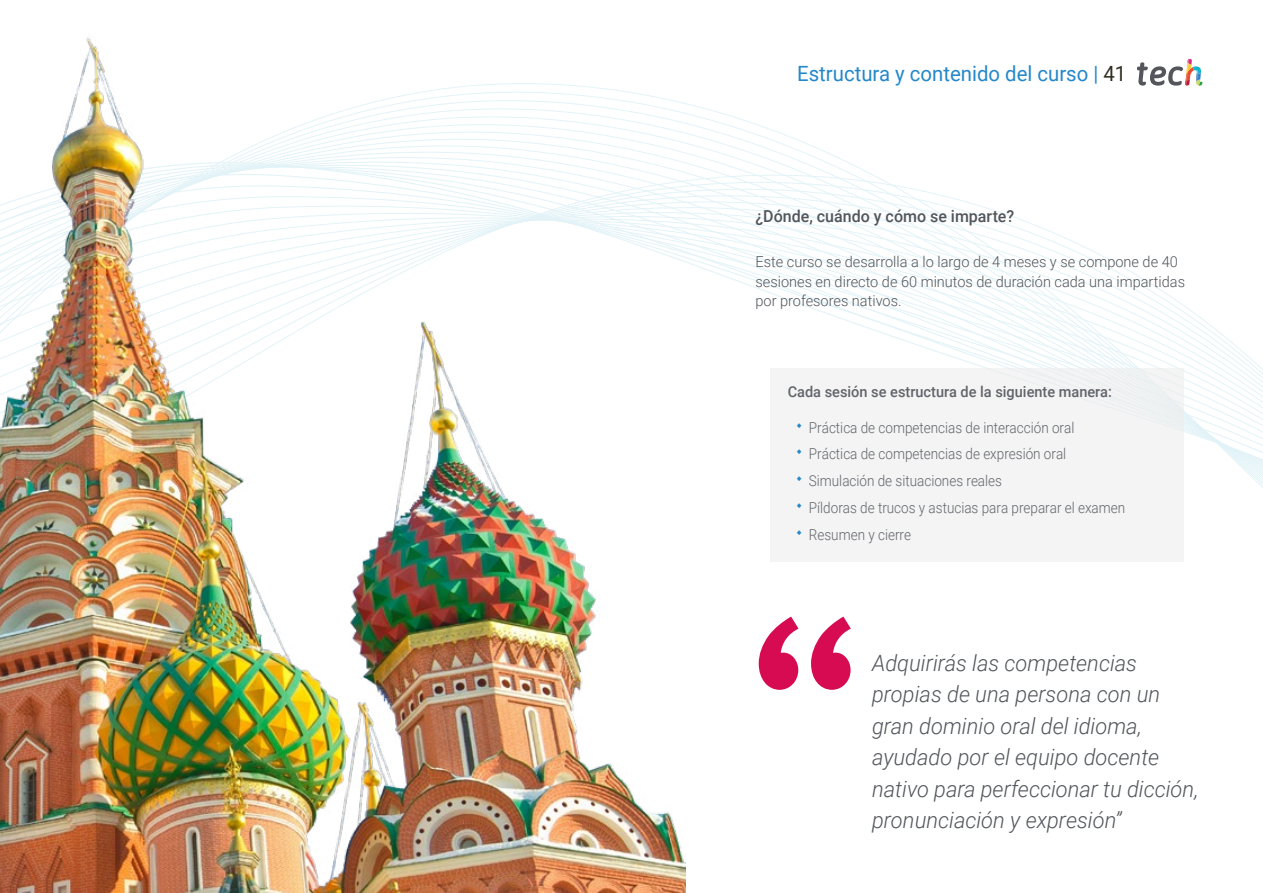
<style>
.page{position:relative;width:1263px;height:893px;background:#fff}
.page>*{position:absolute;margin:0;border:0;box-sizing:border-box;transform-origin:0 0}
.t1{font:italic 300 22.5px/31.5px "Roboto";color:#52555b}
.t2{font:21px "Roboto";color:#2488c9}
.t3{font:500 16.5px "Roboto";color:#52555b}
.t4{font:300 15px/26.7px "Roboto";color:#61646a;scale:.9 1}
.t5{font:300 15px/19.5px "Roboto";color:#52555b}
.t6{font:500 15px "Roboto";color:#61646a}
.s1{color:#312e20}
</style>
<div class="page">
<svg style="left:1137px;top:59px;width:65px;height:24px"></svg>
<svg style="left:685px;top:83px;width:578px;height:585px"></svg>
<img style="left:0;top:37px;width:685px;height:856px">
<svg style="left:759px;top:617px;width:92px;height:73px"></svg>
<div style="left:770px;top:368px;width:414px;height:193px;background:#f4f4f4"></div>
<h2 class="t2" style="left:797px;top:59px;width:331px">Estructura y contenido del curso | <span class="s1">41</span></h2>
<p class="t3" style="left:755px;top:205px;width:260px">¿Dónde, cuándo y cómo se imparte?</p>
<p class="t5" style="left:755px;top:252px;width:431px">Este curso se desarrolla a lo largo de 4 meses y se compone de 40 sesiones en directo de 60 minutos de duración cada una impartidas por profesores nativos.</p>
<p class="t6" style="left:788px;top:381px;width:326px">Cada sesión se estructura de la siguiente manera:</p>
<p class="t4" style="left:809px;top:413px;width:353px">Práctica de competencias de interacción oral Práctica de competencias de expresión oral Simulación de situaciones reales<br>Píldoras de trucos y astucias para preparar el examen Resumen y cierre</p>
<h1 class="t1" style="left:872px;top:646px;width:328px">Adquirirás las competencias propias de una persona con un gran dominio oral del idioma, ayudado por el equipo docente nativo para perfeccionar tu dicción, pronunciación y expresión”</h1>
</div>
